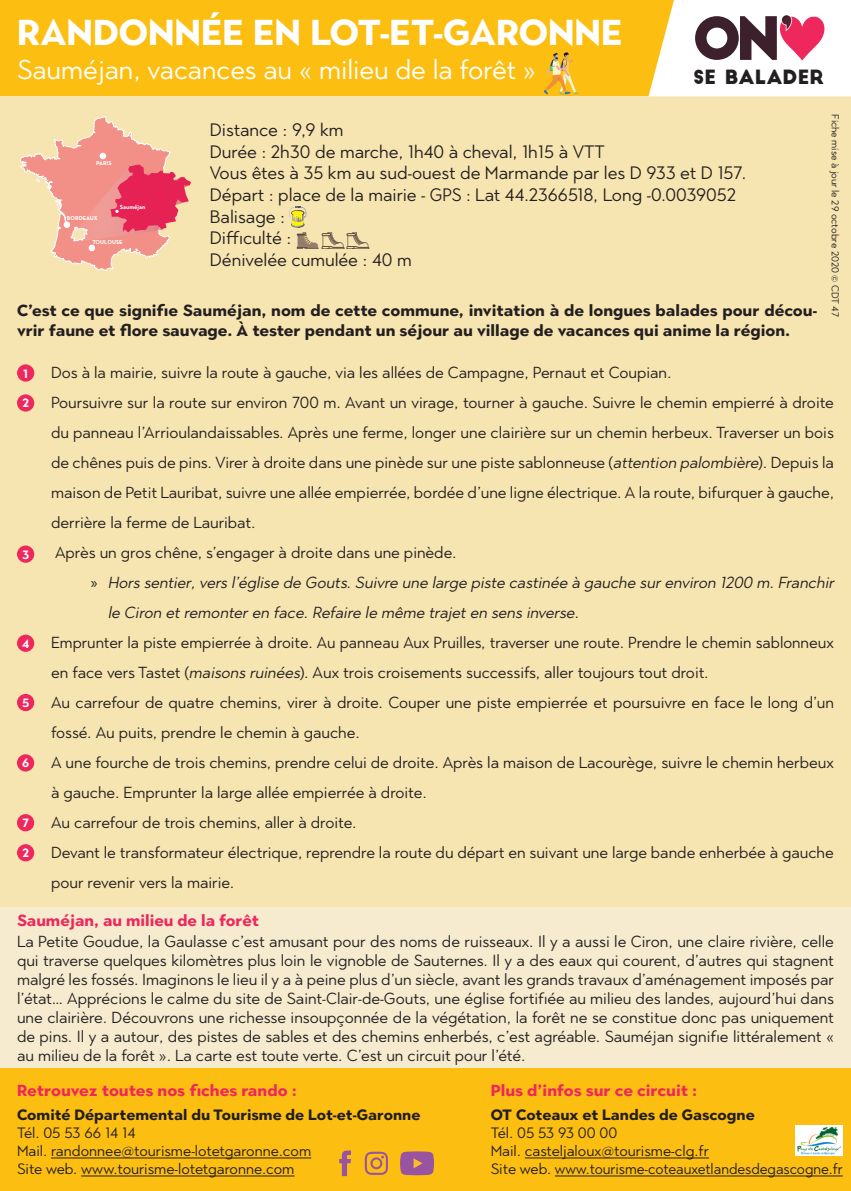
<style>
.page{position:relative;width:851px;height:1191px;background:#fff}
.page>*{position:absolute;margin:0;border:0;box-sizing:border-box;transform-origin:0 0}
.t1{font:700 36px "Town 80 Text";color:#fff}
.t2{font:27px "Town 80 Text";color:#fff}
.t3{font:19.2px "Big John";color:#231f20}
.t4{font:18px "Town 80 Text";color:#231f20}
.t5{font:16px/30px "Town 80 Text";color:#231f20}
.t6{font:700 16px/20px "Town 80 Text";color:#231f20}
.t7{font:italic 16px/30px "Town 80 Text";color:#231f20}
.t8{font:700 16px "Town 80 Text";color:#ee275c}
.t9{font:15px "Town 80 Text";color:#231f20}
.t10{font:700 15px "Town 80 Text";color:#231f20}
.t11{font:700 12px "Town 80 Text";color:#fff}
.t12{font:10px "Town 80 Text";color:#231f20}
.t13{font:700 6.2px "Neutra Text";color:#fff}
.t14{font:700 5.8px "Neutra Text";color:#fff}
.s1{font-style:italic}
.s2{font-family:"Myriad Pro";font-style:normal}
</style>
<div class="page">
<div style="left:0;top:0;width:850px;height:96px;background:#fdbe12"></div>
<div style="left:0;top:1063px;width:850px;height:128px;background:#fdbe12"></div>
<div style="left:0;top:96px;width:850px;height:951px;background:#f7e5b1"></div>
<svg style="left:648px;top:0;width:202px;height:96px;background:#e5d1ca"></svg>
<svg style="left:544px;top:52px;width:35px;height:43px"></svg>
<svg style="left:20px;top:116px;width:171px;height:155px"></svg>
<div style="left:0;top:907px;width:850px;height:161px;background:#f6ebcf"></div>
<hr style="left:51px;top:1157px;width:260px;height:1px;background:#231f20">
<hr style="left:81px;top:1175px;width:213px;height:1px;background:#231f20">
<hr style="left:524px;top:1157px;width:185px;height:1px;background:#231f20">
<hr style="left:555px;top:1175px;width:287px;height:1px;background:#231f20">
<svg style="left:400px;top:1151px;width:34px;height:24px"></svg>
<svg style="left:339px;top:1150px;width:12px;height:26px"></svg>
<svg style="left:365px;top:1151px;width:23px;height:23px"></svg>
<div style="left:17px;top:364px;width:17px;height:17px;background:#ee275c;border-radius:50%"></div>
<div style="left:17px;top:394px;width:17px;height:17px;background:#ee275c;border-radius:50%"></div>
<div style="left:17px;top:545px;width:17px;height:18px;background:#ee275c;border-radius:50%"></div>
<div style="left:17px;top:634px;width:17px;height:18px;background:#ee275c;border-radius:50%"></div>
<div style="left:17px;top:694px;width:17px;height:17px;background:#ee275c;border-radius:50%"></div>
<div style="left:17px;top:754px;width:17px;height:17px;background:#ee275c;border-radius:50%"></div>
<div style="left:17px;top:814px;width:17px;height:17px;background:#ee275c;border-radius:50%"></div>
<svg style="left:289px;top:207px;width:80px;height:42px"></svg>
<div style="left:17px;top:844px;width:17px;height:17px;background:#ee275c;border-radius:50%"></div>
<img style="left:795px;top:1125px;width:47px;height:30px">
<p class="t1" style="left:17px;top:9px;width:607px">RANDONNÉE EN LOT-ET-GARONNE</p>
<p class="t2" style="left:17px;top:52px;width:520px">Sauméjan, vacances au « milieu de la forêt »</p>
<p class="t3" style="left:693px;top:68px;width:132px">SE BALADER</p>
<p class="t12" style="left:841px;top:114px;width:204px;rotate:90deg">Fiche mise à jour le 29 octobre 2020 © CDT 47</p>
<p class="t4" style="left:210px;top:118px;width:135px">Distance : 9,9 km</p>
<p class="t4" style="left:210px;top:140px;width:396px">Durée : 2h30 de marche, 1h40 à cheval, 1h15 à VTT</p>
<p class="t4" style="left:210px;top:162px;width:538px">Vous êtes à 35 km au sud-ouest de Marmande par les D 933 et D 157.</p>
<p class="t4" style="left:210px;top:183px;width:527px">Départ : place de la mairie - GPS : Lat 44.2366518, Long -0.0039052</p>
<p class="t4" style="left:210px;top:205px;width:77px">Balisage :</p>
<p class="t4" style="left:210px;top:226px;width:83px">Difficulté :</p>
<p class="t4" style="left:210px;top:248px;width:203px">Dénivelée cumulée : 40 m</p>
<p class="t6" style="left:17px;top:300px;width:801px">C’est ce que signifie Sauméjan, nom de cette commune, invitation à de longues balades pour décou&shy;vrir faune et flore sauvage. À tester pendant un séjour au village de vacances qui anime la région.</p>
<p class="t5" style="left:51px;top:357px;width:622px">Dos à la mairie, suivre la route à gauche, via les allées de Campagne, Pernaut et Coupian.</p>
<p class="t5" style="left:51px;top:387px;width:784px;text-align:justify">Poursuivre sur la route sur environ 700 m. Avant un virage, tourner à gauche. Suivre le chemin empierré à droite du panneau l’Arrioulandaissables. Après une ferme, longer une clairière sur un chemin herbeux. Traverser un bois de chênes puis de pins. Virer à droite dans une pinède sur une piste sablonneuse (<span class="s1">attention palombière</span>). Depuis la maison de Petit Lauribat, suivre une allée empierrée, bordée d’une ligne électrique. A la route, bifurquer à gauche, derrière la ferme de Lauribat.</p>
<p class="t5" style="left:55px;top:537px;width:403px">Après un gros chêne, s’engager à droite dans une pinède.</p>
<p class="t7" style="left:108px;top:567px;width:731px;text-indent:-17px"><span class="s2">»</span> Hors sentier,vers l’église de Gouts.Suivre une large piste castinée à gauche surenviron 1200 m.Franchir le Ciron etremonteren face.Refaire le même trajeten sens inverse.</p>
<p class="t5" style="left:51px;top:627px;width:784px">Emprunter la piste empierrée à droite. Au panneau Aux Pruilles, traverser une route. Prendre le chemin sablonneux en face vers Tastet (<span class="s1">maisons ruinées</span>). Aux trois croisements successifs, aller toujours tout droit.</p>
<p class="t5" style="left:51px;top:687px;width:784px">Au carrefour de quatre chemins, virer à droite. Couper une piste empierrée et poursuivre en face le long d’un fossé. Au puits, prendre le chemin à gauche.</p>
<p class="t5" style="left:51px;top:747px;width:784px">A une fourche de trois chemins, prendre celui de droite. Après la maison de Lacourège, suivre le chemin herbeux à gauche. Emprunter la large allée empierrée à droite.</p>
<p class="t5" style="left:51px;top:807px;width:307px">Au carrefour de trois chemins, aller à droite.</p>
<p class="t5" style="left:51px;top:837px;width:784px">Devant le transformateur électrique, reprendre la route du départ en suivant une large bande enherbée à gauche pour revenir vers la mairie.</p>
<p class="t8" style="left:17px;top:910px;width:243px">Sauméjan, au milieu de la forêt</p>
<p class="t5" style="left:17px;top:932px;width:818px;line-height:19px;text-align:justify">La Petite Goudue, la Gaulasse c’est amusant pour des noms de ruisseaux. Il y a aussi le Ciron, une claire rivière, celle qui traverse quelques kilomètres plus loin le vignoble de Sauternes. Il y a des eaux qui courent, d’autres qui stagnent malgré les fossés. Imaginons le lieu il y a à peine plus d’un siècle, avant les grands travaux d’aménagement imposés par l’état… Apprécions le calme du site de Saint-Clair-de-Gouts, une église fortifiée au milieu des landes, aujourd’hui dans une clairière. Découvrons une richesse insoupçonnée de la végétation, la forêt ne se constitue donc pas uniquement de pins. Il y a autour, des pistes de sables et des chemins enherbés, c’est agréable. Sauméjan signifie littéralement « au milieu de la forêt ». La carte est toute verte. C’est un circuit pour l’été.</p>
<p class="t8" style="left:17px;top:1080px;width:281px">Retrouvez toutes nos fiches rando :</p>
<p class="t10" style="left:17px;top:1105px;width:405px">Comité Départemental du Tourisme de Lot-et-Garonne</p>
<p class="t9" style="left:17px;top:1123px;width:120px">Tél. 05 53 66 14 14</p>
<p class="t9" style="left:17px;top:1141px;width:296px">Mail. randonnee@tourisme-lotetgaronne.com</p>
<p class="t9" style="left:17px;top:1159px;width:279px">Site web. www.tourisme-lotetgaronne.com</p>
<p class="t14" style="left:96px;top:160px;width:17px">PARIS</p>
<p class="t13" style="left:120px;top:203px;width:27px">Sauméjan</p>
<p class="t14" style="left:67px;top:214px;width:32px">BORDEAUX</p>
<p class="t14" style="left:92px;top:238px;width:32px">TOULOUSE</p>
<p class="t11" style="left:23px;top:365px;width:6px">1</p>
<p class="t11" style="left:22px;top:395px;width:8px">2</p>
<p class="t11" style="left:22px;top:547px;width:9px">3</p>
<p class="t11" style="left:22px;top:636px;width:9px">4</p>
<p class="t11" style="left:22px;top:695px;width:9px">5</p>
<p class="t11" style="left:22px;top:755px;width:9px">6</p>
<p class="t11" style="left:22px;top:815px;width:8px">7</p>
<p class="t11" style="left:22px;top:845px;width:8px">2</p>
<p class="t8" style="left:490px;top:1080px;width:208px">Plus d’infos sur ce circuit :</p>
<p class="t10" style="left:490px;top:1105px;width:265px">OT Coteaux et Landes de Gascogne</p>
<p class="t9" style="left:490px;top:1123px;width:128px">Tél. 05 53 93 00 00</p>
<p class="t9" style="left:490px;top:1141px;width:220px">Mail. casteljaloux@tourisme-clg.fr</p>
<p class="t9" style="left:490px;top:1159px;width:353px">Site web. www.tourisme-coteauxetlandesdegascogne.fr</p>
</div>
